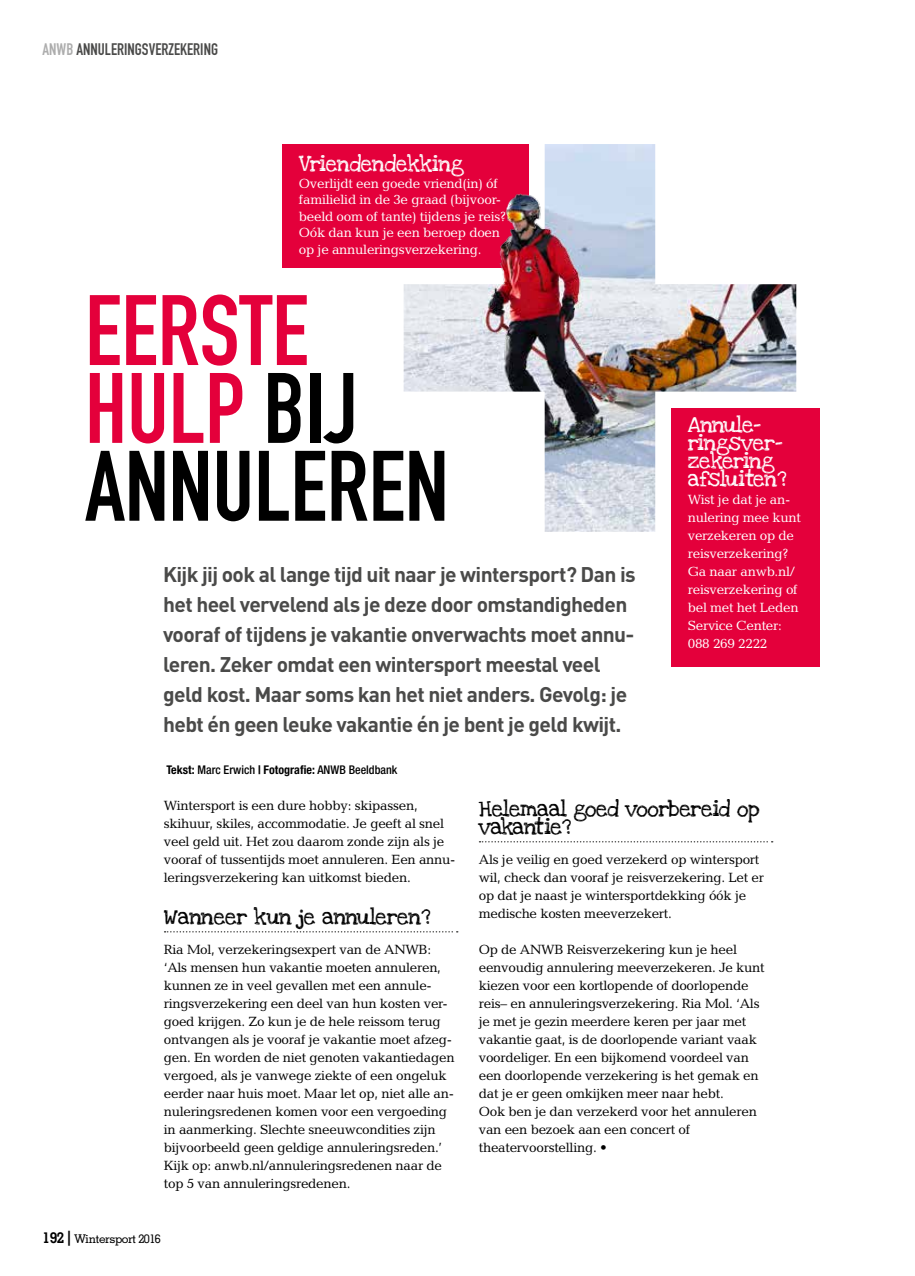
<style>
.page{position:relative;width:915px;height:1276px;background:#fff}
.page>*{position:absolute;margin:0;border:0;box-sizing:border-box;transform-origin:0 0}
.t1{font:98.1px/77.8px "DIN Engschrift Std";color:#000}
.t2{font:700 21px/30px "DIN";letter-spacing:-.03em;color:#4a4a49}
.t3{font:16.5px/18px "Love Ya Like A Sister";letter-spacing:-.02em;color:#000}
.t4{font:16.5px/18px "Love Ya Like A Sister";letter-spacing:-.02em;color:#fff}
.t5{font:16.5px "DIN Engschrift Std";color:#4a4a49}
.t6{font:13.5px/18px "Candida Std";letter-spacing:-.02em;color:#000}
.t7{font:13.5px/18px "Candida Std";letter-spacing:-.02em;color:#fff}
.t8{font:500 condensed 12px "Helvetica Neue LT Std";color:#000}
.t9{font:500 12px "Memphis LT Std";letter-spacing:-.04em;color:#000}
.s1{color:#adadad}
.s2{color:#e4003b}
.s3{font-weight:700}
.s4{font-weight:700;font-size:15px}
</style>
<div class="page">
<img style="left:403px;top:144px;width:393px;height:388px">
<div style="left:282px;top:144px;width:246px;height:123px;background:#e4003b"></div>
<div style="left:670px;top:408px;width:149px;height:258px;background:#e4003b"></div>
<svg style="left:164px;top:931px;width:293px;height:1px"></svg>
<svg style="left:479px;top:841px;width:293px;height:1px"></svg>
<img style="left:471px;top:180px;width:114px;height:180px">
<p class="t5" style="left:43px;top:40px;width:177px"><span class="s1">ANWB</span> ANNULERINGSVERZEKERING</p>
<p class="t4" style="left:299px;top:155px;width:167px">Vriendendekking</p>
<p class="t7" style="left:299px;top:175px;width:209px;line-height:16.5px">Overlijdt een goede vriend(in) óf familielid in de 3e graad (bijvoor&shy;beeld oom of tante) tijdens je reis?<br>Oók dan kun je een beroep doen op je annuleringsverzekering.</p>
<h1 class="t1" style="left:85px;top:292px;width:356px"><span class="s2">EERSTE<br>HULP</span> BIJ<br>ANNULEREN</h1>
<p class="t2" style="left:163px;top:558px;width:474px">Kijk jij ook al lange tijd uit naar je wintersport? Dan is het heel vervelend als je deze door omstandigheden vooraf of tijdens je vakantie onverwachts moet annu&shy;leren. Zeker omdat een wintersport meestal veel geld kost. Maar soms kan het niet anders. Gevolg: je hebt én geen leuke vakantie én je bent je geld kwijt.</p>
<p class="t8" style="left:166px;top:763px;width:232px"><span class="s3">Tekst:</span> Marc Erwich <span class="s3">| Fotografie:</span> ANWB Beeldbank</p>
<p class="t4" style="left:687px;top:416px;width:100px">Annule&shy;ringsver&shy;zekering afsluiten?</p>
<p class="t7" style="left:687px;top:490px;width:115px">Wist je dat je an&shy;nulering mee kunt verzekeren op de reisverzekering?<br>Ga naar anwb.nl/ reisverzekering of bel met het Leden<br>Service Center:<br>088 269 2222</p>
<p class="t6" style="left:164px;top:796px;width:293px">Wintersport is een dure hobby: skipassen, skihuur, skiles, accommodatie. Je geeft al snel veel geld uit. Het zou daarom zonde zijn als je vooraf of tussentijds moet annuleren. Een annu&shy;leringsverzekering kan uitkomst bieden.</p>
<p class="t3" style="left:164px;top:908px;width:268px">Wanneer kun je annuleren?</p>
<p class="t6" style="left:164px;top:940px;width:292px">Ria Mol, verzekeringsexpert van de ANWB: ‘Als mensen hun vakantie moeten annuleren, kunnen ze in veel gevallen met een annule&shy;ringsverzekering een deel van hun kosten ver&shy;goed krijgen. Zo kun je de hele reissom terug ontvangen als je vooraf je vakantie moet afzeg&shy;gen. En worden de niet genoten vakantiedagen vergoed, als je vanwege ziekte of een ongeluk eerder naar huis moet. Maar let op, niet alle an&shy;nuleringsredenen komen voor een vergoeding in aanmerking. Slechte sneeuwcondities zijn bijvoorbeeld geen geldige annuleringsreden.’ Kijk op: anwb.nl/annuleringsredenen naar de top 5 van annuleringsredenen.</p>
<p class="t9" style="left:43px;top:1231px;width:120px"><span class="s4">192 |</span> Wintersport 2016</p>
<p class="t3" style="left:478px;top:800px;width:282px">Helemaal goed voorbereid op vakantie?</p>
<p class="t6" style="left:478px;top:850px;width:286px">Als je veilig en goed verzekerd op wintersport wil, check dan vooraf je reisverzekering. Let er op dat je naast je wintersportdekking óók je medische kosten meeverzekert.</p>
<p class="t6" style="left:478px;top:940px;width:287px">Op de ANWB Reisverzekering kun je heel eenvoudig annulering meeverzekeren. Je kunt kiezen voor een kortlopende of doorlopende reis– en annuleringsverzekering. Ria Mol. ‘Als je met je gezin meerdere keren per jaar met vakantie gaat, is de doorlopende variant vaak voordeliger. En een bijkomend voordeel van een doorlopende verzekering is het gemak en dat je er geen omkijken meer naar hebt.<br>Ook ben je dan verzekerd voor het annuleren van een bezoek aan een concert of theatervoorstelling. •</p>
</div>
